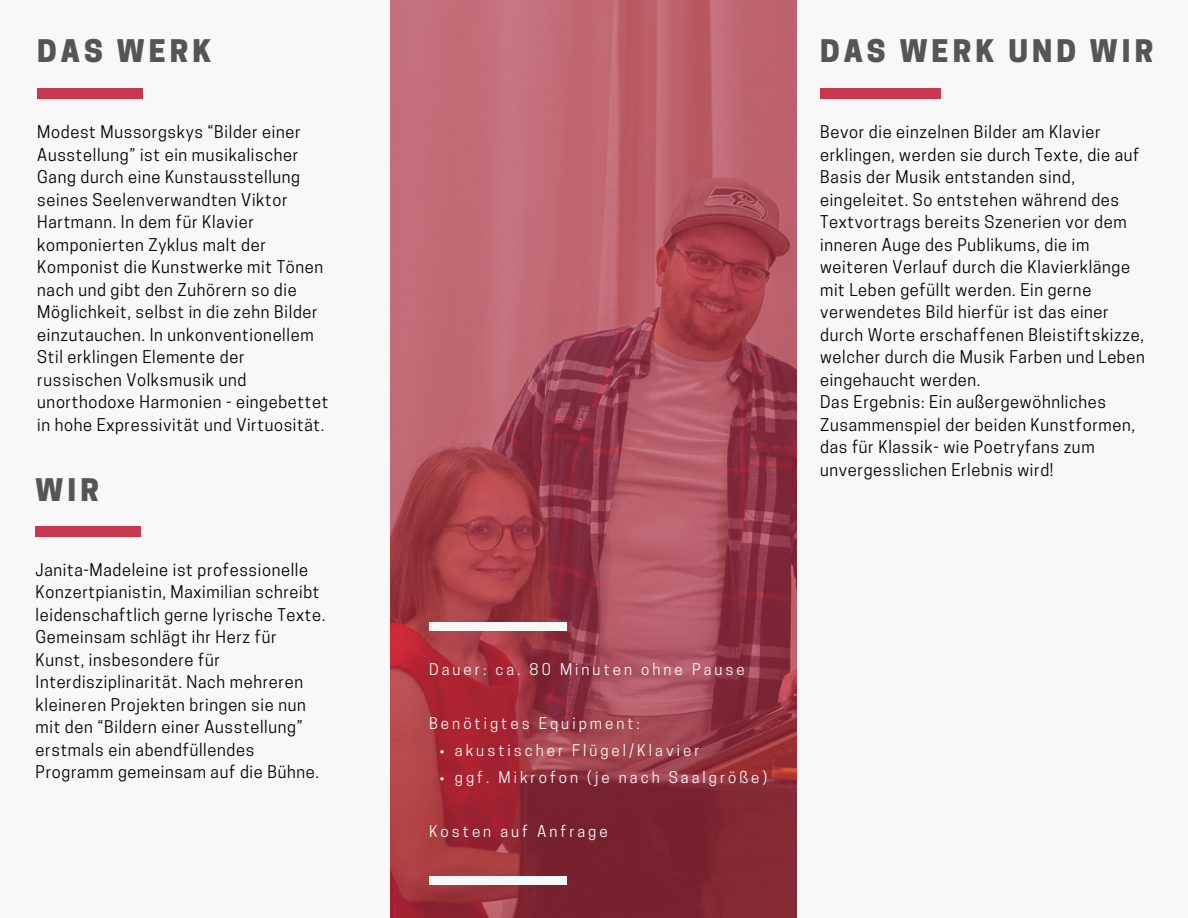
<style>
.page{position:relative;width:1188px;height:918px;background:#f8f8f8}
.page>*{position:absolute;margin:0;border:0;box-sizing:border-box;transform-origin:0 0}
.t1{font:800 29.25px "Cooper Hewitt";letter-spacing:.14em;color:#555}
.t2{font:16.5px/22.5px "Cooper Hewitt";letter-spacing:.04em;color:#000}
.t3{font:15.15px "Cooper Hewitt";letter-spacing:.2em;color:#f8f8f8}
</style>
<div class="page">
<img style="left:391px;top:0;width:406px;height:918px">
<div style="left:37px;top:89px;width:106px;height:10px;background:#c7374e"></div>
<svg style="left:440px;top:750px;width:4px;height:4px"></svg>
<svg style="left:440px;top:777px;width:4px;height:4px"></svg>
<div style="left:429px;top:622px;width:137px;height:9px;background:#f8f8f8"></div>
<div style="left:429px;top:876px;width:137px;height:9px;background:#f8f8f8"></div>
<div style="left:36px;top:527px;width:105px;height:10px;background:#c7374e"></div>
<div style="left:820px;top:89px;width:120px;height:10px;background:#c7374e"></div>
<h2 class="t1" style="left:37px;top:40px;width:176px">DAS WERK</h2>
<h1 class="t2" style="left:37px;top:123px;width:293px">Modest Mussorgskys “Bilder einer Ausstellung” ist ein musikalischer Gang durch eine Kunstausstellung seines Seelenverwandten Viktor Hartmann. In dem für Klavier komponierten Zyklus malt der Komponist die Kunstwerke mit Tönen nach und gibt den Zuhörern so die Möglichkeit, selbst in die zehn Bilder einzutauchen. In unkonventionellem Stil erklingen Elemente der russischen Volksmusik und unorthodoxe Harmonien - eingebettet in hohe Expressivität und Virtuosität.</h1>
<p class="t1" style="left:36px;top:479px;width:65px">WIR</p>
<p class="t2" style="left:36px;top:561px;width:291px">Janita-Madeleine ist professionelle Konzertpianistin, Maximilian schreibt leidenschaftlich gerne lyrische Texte.<br>Gemeinsam schlägt ihr Herz für Kunst, insbesondere für Interdisziplinarität. Nach mehreren kleineren Projekten bringen sie nun mit den “Bildern einer Ausstellung” erstmals ein abendfüllendes Programm gemeinsam auf die Bühne.</p>
<h1 class="t1" style="left:820px;top:40px;width:335px">DAS WERK UND WIR</h1>
<h2 class="t2" style="left:820px;top:123px;width:326px">Bevor die einzelnen Bilder am Klavier erklingen, werden sie durch Texte, die auf Basis der Musik entstanden sind, eingeleitet. So entstehen während des Textvortrags bereits Szenerien vor dem inneren Auge des Publikums, die im weiteren Verlauf durch die Klavierklänge mit Leben gefüllt werden. Ein gerne verwendetes Bild hierfür ist das einer durch Worte erschaffenen Bleistiftskizze, welcher durch die Musik Farben und Leben eingehaucht werden.<br>Das Ergebnis: Ein außergewöhnliches Zusammenspiel der beiden Kunstformen, das für Klassik- wie Poetryfans zum unvergesslichen Erlebnis wird!</h2>
<h1 class="t3" style="left:429px;top:663px;width:317px">Dauer: ca. 80 Minuten ohne Pause</h1>
<h2 class="t3" style="left:429px;top:717px;width:212px">Benötigtes Equipment:</h2>
<p class="t3" style="left:455px;top:744px;width:246px">akustischer Flügel/Klavier</p>
<h2 class="t3" style="left:455px;top:771px;width:314px">ggf. Mikrofon (je nach Saalgröße)</h2>
<h2 class="t3" style="left:429px;top:825px;width:180px">Kosten auf Anfrage</h2>
</div>
